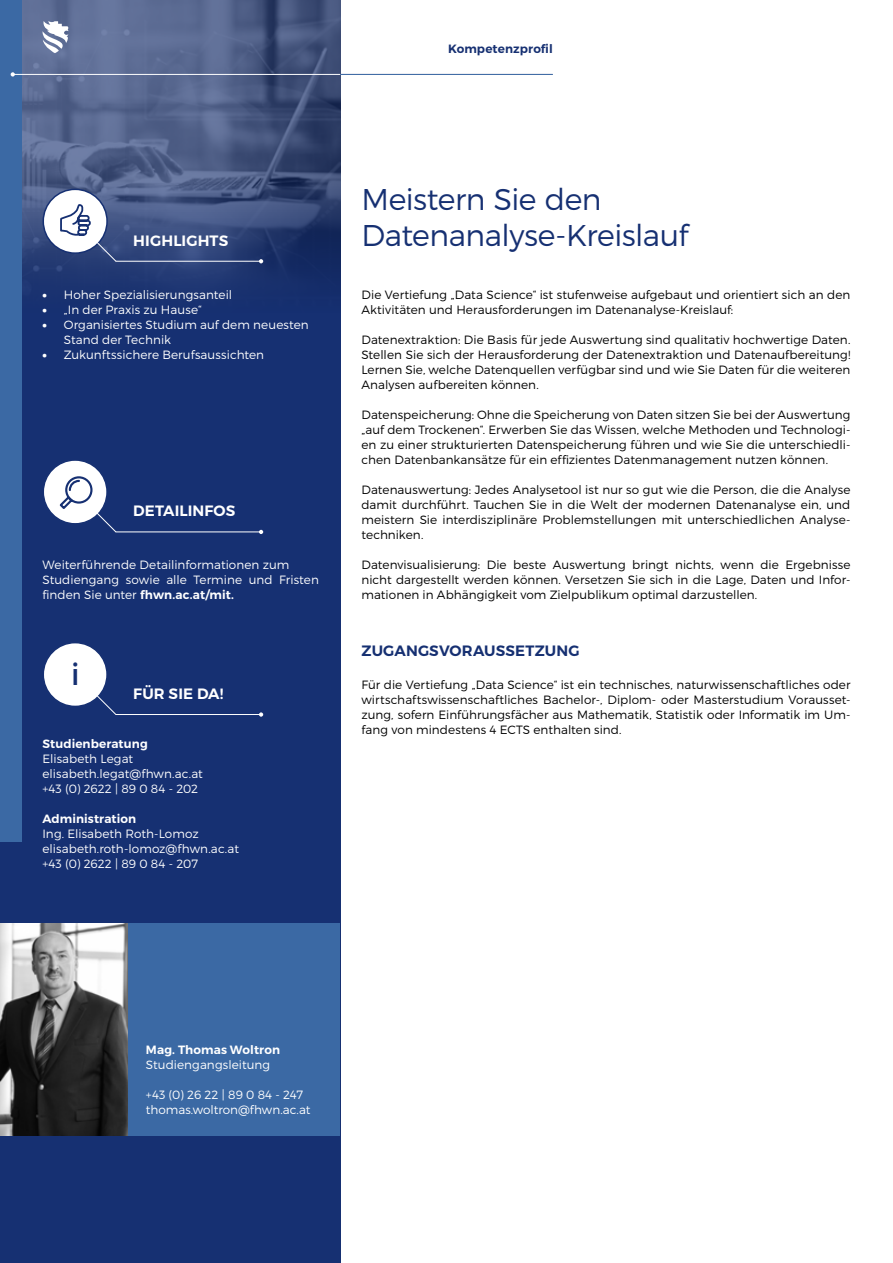
<style>
.page{position:relative;width:893px;height:1263px;background:#fff}
.page>*{position:absolute;margin:0;border:0;box-sizing:border-box;transform-origin:0 0}
.t1{font:300 30px/36px "Montserrat";letter-spacing:-.015em;color:#163072}
.t2{font:30px "Montserrat";color:#163072}
.t3{font:600 15px "Montserrat";letter-spacing:.01em;color:#fff}
.t4{font:600 15px "Montserrat";letter-spacing:.01em;color:#163072}
.t5{font:300 12px/15px "Montserrat";letter-spacing:.005em;color:#000;text-align:justify}
.t6{font:300 12px/15px "Montserrat";letter-spacing:.005em;color:#fff}
.t7{font:600 12px "Montserrat";letter-spacing:.005em;color:#fff}
.t8{font:600 12px "Montserrat";letter-spacing:.005em;color:#163072}
.s1{font-weight:900}
.s2{font-weight:600}
</style>
<div class="page">
<div style="left:0;top:0;width:340px;height:1263px;background:#163072"></div>
<img style="left:21px;top:0;width:319px;height:318px">
<div style="left:0;top:0;width:21px;height:842px;background:#3b69a4"></div>
<div style="left:0;top:923px;width:340px;height:212px;background:#3b69a4"></div>
<hr style="left:116px;top:261px;width:145px;height:1px;background:#fff">
<div style="left:43px;top:189px;width:64px;height:64px;background:#fff;border-radius:50%"></div>
<div style="left:43px;top:189px;width:65px;height:65px;border:2px solid #163072;border-radius:50%"></div>
<svg style="left:43px;top:21px;width:25px;height:32px"></svg>
<hr style="left:340px;top:74px;width:213px;height:1px;background:#61a4d7">
<hr style="left:13px;top:74px;width:327px;height:1px;background:#fff">
<svg style="left:11px;top:72px;width:4px;height:5px"></svg>
<hr style="left:116px;top:531px;width:145px;height:1px;background:#fff">
<div style="left:43px;top:460px;width:64px;height:64px;background:#fff;border-radius:50%"></div>
<div style="left:43px;top:459px;width:65px;height:66px;border:2px solid #163072;border-radius:50%"></div>
<hr style="left:116px;top:714px;width:145px;height:1px;background:#fff">
<div style="left:43px;top:643px;width:64px;height:63px;background:#fff;border-radius:50%"></div>
<div style="left:43px;top:642px;width:65px;height:65px;border:2px solid #163072;border-radius:50%"></div>
<svg style="left:75px;top:673px;width:41px;height:42px"></svg>
<svg style="left:59px;top:202px;width:58px;height:60px"></svg>
<svg style="left:58px;top:475px;width:59px;height:58px"></svg>
<svg style="left:259px;top:259px;width:4px;height:4px"></svg>
<svg style="left:259px;top:530px;width:4px;height:4px"></svg>
<svg style="left:259px;top:712px;width:4px;height:5px"></svg>
<img style="left:0;top:923px;width:128px;height:212px">
<p class="t8" style="left:448px;top:41px;width:106px">Kompetenzprofil</p>
<p class="t3" style="left:133px;top:231px;width:97px">HIGHLIGHTS</p>
<p class="t6" style="left:43px;top:287px;width:191px"><span class="s1">•</span> Hoher Spezialisierungsanteil</p>
<p class="t6" style="left:43px;top:302px;width:160px"><span class="s1">•</span> „In der Praxis zu Hause“</p>
<p class="t6" style="left:64px;top:317px;width:247px;text-indent:-21px"><span class="s1">•</span> Organisiertes Studium auf dem neuesten<br>Stand der Technik</p>
<p class="t6" style="left:43px;top:347px;width:223px"><span class="s1">•</span> Zukunftssichere Berufsaussichten</p>
<p class="t3" style="left:133px;top:502px;width:104px">DETAILINFOS</p>
<p class="t6" style="left:43px;top:557px;width:278px">Weiterführende Detailinformationen zum<br>Studiengang sowie alle Termine und Fristen finden Sie unter <span class="s2">fhwn.ac.at/mit.</span></p>
<h1 class="t2" style="left:71px;top:656px;width:10px">i</h1>
<p class="t3" style="left:133px;top:684px;width:92px">FÜR SIE DA!</p>
<p class="t7" style="left:43px;top:736px;width:107px">Studienberatung</p>
<p class="t6" style="left:43px;top:751px;width:162px">Elisabeth Legat elisabeth.legat@fhwn.ac.at +43 (0) 2622 | 89 0 84 - 202</p>
<p class="t7" style="left:43px;top:811px;width:95px">Administration</p>
<p class="t6" style="left:43px;top:826px;width:198px">Ing. Elisabeth Roth-Lomoz elisabeth.roth-lomoz@fhwn.ac.at +43 (0) 2622 | 89 0 84 - 207</p>
<h1 class="t1" style="left:361px;top:181px;width:328px">Meistern Sie den<br>Datenanalyse-Kreislauf</h1>
<p class="t5" style="left:361px;top:287px;width:490px">Die Vertiefung „Data Science“ ist stufenweise aufgebaut und orientiert sich an den<br>Aktivitäten und Herausforderungen im Datenanalyse-Kreislauf:</p>
<p class="t5" style="left:361px;top:332px;width:491px">Datenextraktion: Die Basis für jede Auswertung sind qualitativ hochwertige Daten.<br>Stellen Sie sich der Herausforderung der Datenextraktion und Datenaufbereitung!<br>Lernen Sie, welche Datenquellen verfügbar sind und wie Sie Daten für die weiteren Analysen aufbereiten können.</p>
<p class="t5" style="left:361px;top:407px;width:490px">Datenspeicherung: Ohne die Speicherung von Daten sitzen Sie bei der Auswertung „auf dem Trockenen“. Erwerben Sie das Wissen, welche Methoden und Technologi&shy;en zu einer strukturierten Datenspeicherung führen und wie Sie die unterschiedli&shy;chen Datenbankansätze für ein effizientes Datenmanagement nutzen können.</p>
<p class="t5" style="left:361px;top:482px;width:490px">Datenauswertung: Jedes Analysetool ist nur so gut wie die Person, die die Analyse damit durchführt. Tauchen Sie in die Welt der modernen Datenanalyse ein, und meistern Sie interdisziplinäre Problemstellungen mit unterschiedlichen Analyse&shy;techniken.</p>
<p class="t5" style="left:361px;top:557px;width:490px">Datenvisualisierung: Die beste Auswertung bringt nichts, wenn die Ergebnisse nicht dargestellt werden können. Versetzen Sie sich in die Lage, Daten und Infor&shy;mationen in Abhängigkeit vom Zielpublikum optimal darzustellen.</p>
<p class="t4" style="left:361px;top:641px;width:220px">ZUGANGSVORAUSSETZUNG</p>
<p class="t5" style="left:361px;top:677px;width:490px">Für die Vertiefung „Data Science“ ist ein technisches, naturwissenschaftliches oder wirtschaftswissenschaftliches Bachelor-, Diplom- oder Masterstudium Vorausset&shy;zung, sofern Einführungsfächer aus Mathematik, Statistik oder Informatik im Um&shy;fang von mindestens 4 ECTS enthalten sind.</p>
<p class="t7" style="left:146px;top:1042px;width:136px">Mag. Thomas Woltron</p>
<p class="t6" style="left:146px;top:1057px;width:126px">Studiengangsleitung</p>
<p class="t6" style="left:146px;top:1087px;width:166px">+43 (0) 26 22 | 89 0 84 - 247 thomas.woltron@fhwn.ac.at</p>
</div>
